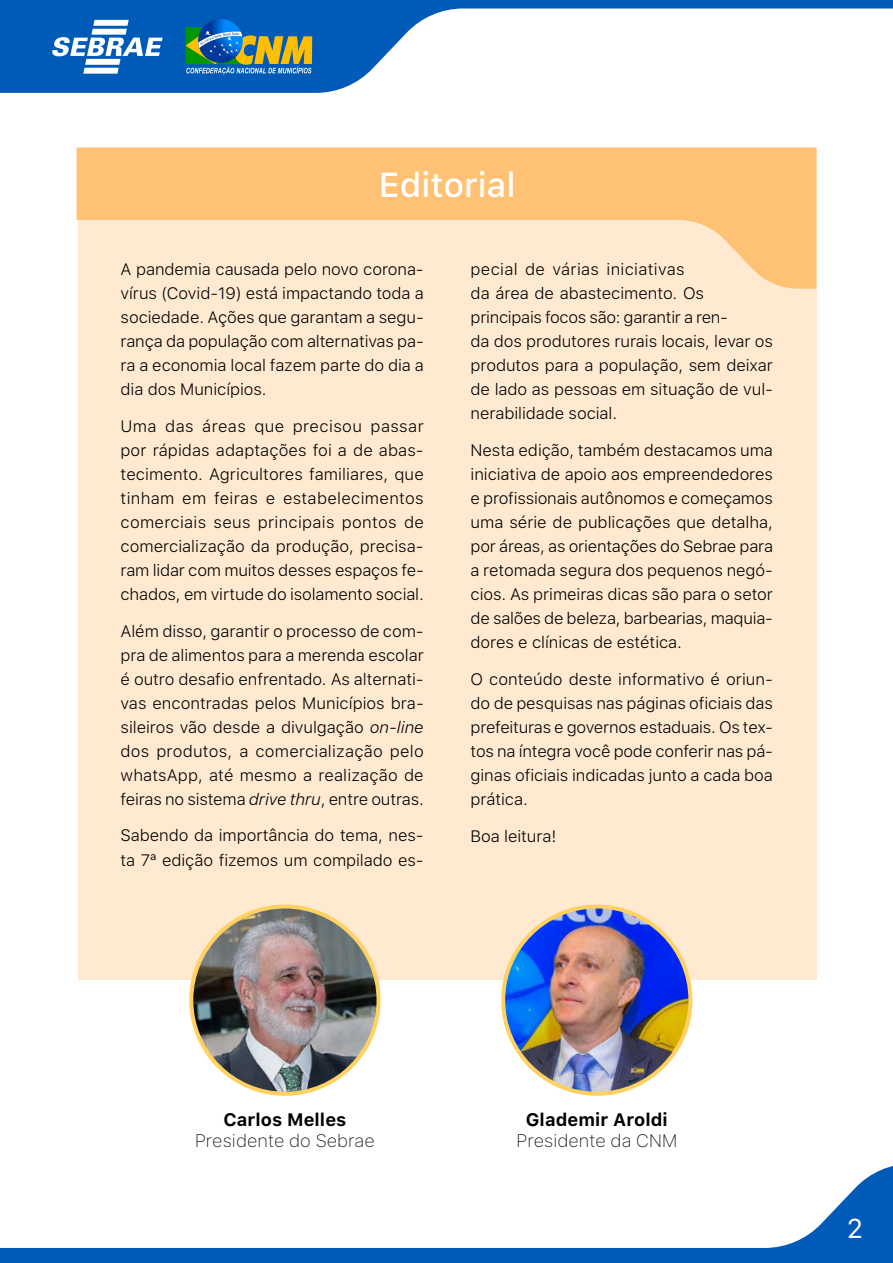
<style>
.page{position:relative;width:893px;height:1263px;background:#fff}
.page>*{position:absolute;margin:0;border:0;box-sizing:border-box;transform-origin:0 0}
.t1{font:500 34.5px "SF Pro Text";color:#fff}
.t2{font:27px "SF Pro Text";color:#fff}
.t3{font:100 18px "SF Pro Text";letter-spacing:.005em;color:#000}
.t4{font:700 18px "SF Pro Text";letter-spacing:.005em;color:#000}
.t5{font:300 16.5px/24px "SF Pro Text";letter-spacing:-.005em;color:#000;text-align:justify}
.s1{font-style:italic}
</style>
<div class="page">
<svg style="left:0;top:0;width:893px;height:93px"></svg>
<svg style="left:0;top:1166px;width:893px;height:97px"></svg>
<svg style="left:198px;top:19px;width:45px;height:44px"></svg>
<svg style="left:186px;top:24px;width:126px;height:51px;background:#568580"></svg>
<svg style="left:52px;top:20px;width:111px;height:54px"></svg>
<div style="left:78px;top:148px;width:738px;height:832px;background:#ffead1"></div>
<svg style="left:77px;top:148px;width:739px;height:141px;fill:#ffc174"></svg>
<img style="left:503px;top:906px;width:187px;height:188px;border-radius:94px">
<div style="left:501px;top:904px;width:191px;height:192px;border:4px solid #ffd161;border-radius:50%"></div>
<img style="left:191px;top:906px;width:188px;height:188px;border-radius:94px">
<div style="left:189px;top:904px;width:192px;height:192px;border:4px solid #ffd161;border-radius:50%"></div>
<h1 class="t1" style="left:379px;top:165px;width:138px">Editorial</h1>
<p class="t5" style="left:121px;top:257px;width:305px">A pandemia causada pelo novo corona&shy;vírus (Covid-19) está impactando toda a sociedade. Ações que garantam a segu&shy;rança da população com alternativas pa&shy;ra a economia local fazem parte do dia a dia dos Municípios.</p>
<p class="t5" style="left:121px;top:414px;width:305px">Uma das áreas que precisou passar por rápidas adaptações foi a de abas&shy;tecimento. Agricultores familiares, que tinham em feiras e estabelecimentos comerciais seus principais pontos de comercialização da produção, precisa&shy;ram lidar com muitos desses espaços fe&shy;chados, em virtude do isolamento social.</p>
<p class="t5" style="left:121px;top:619px;width:305px">Além disso, garantir o processo de com&shy;pra de alimentos para a merenda escolar é outro desafio enfrentado. As alternati&shy;vas encontradas pelos Municípios bra&shy;sileiros vão desde a divulgação <span class="s1">on-line </span>dos produtos, a comercialização pelo whatsApp, até mesmo a realização de feiras no sistema <span class="s1">drive thru</span>, entre outras.</p>
<p class="t5" style="left:121px;top:824px;width:305px">Sabendo da importância do tema, nes&shy;ta 7ª edição fizemos um compilado es-</p>
<p class="t5" style="left:471px;top:257px;width:304px;text-align:left">pecial de várias iniciativas<br>da área de abastecimento. Os principais focos são: garantir a ren-<br>da dos produtores rurais locais, levar os produtos para a população, sem deixar de lado as pessoas em situação de vul&shy;nerabilidade social.</p>
<p class="t5" style="left:471px;top:438px;width:304px">Nesta edição, também destacamos uma iniciativa de apoio aos empreendedores e profissionais autônomos e começamos uma série de publicações que detalha, por áreas, as orientações do Sebrae para a retomada segura dos pequenos negó&shy;cios. As primeiras dicas são para o setor de salões de beleza, barbearias, maquia&shy;dores e clínicas de estética.</p>
<p class="t5" style="left:471px;top:667px;width:304px">O conteúdo deste informativo é oriun&shy;do de pesquisas nas páginas oficiais das prefeituras e governos estaduais. Os tex&shy;tos na íntegra você pode conferir nas pá&shy;ginas oficiais indicadas junto a cada boa prática.</p>
<p class="t5" style="left:471px;top:824px;width:87px">Boa leitura!</p>
<p class="t4" style="left:223px;top:1109px;width:125px">Carlos Melles</p>
<p class="t3" style="left:195px;top:1130px;width:181px">Presidente do Sebrae</p>
<p class="t4" style="left:526px;top:1109px;width:143px">Glademir Aroldi</p>
<p class="t3" style="left:516px;top:1130px;width:162px">Presidente da CNM</p>
<h2 class="t2" style="left:847px;top:1213px;width:18px">2</h2>
</div>
